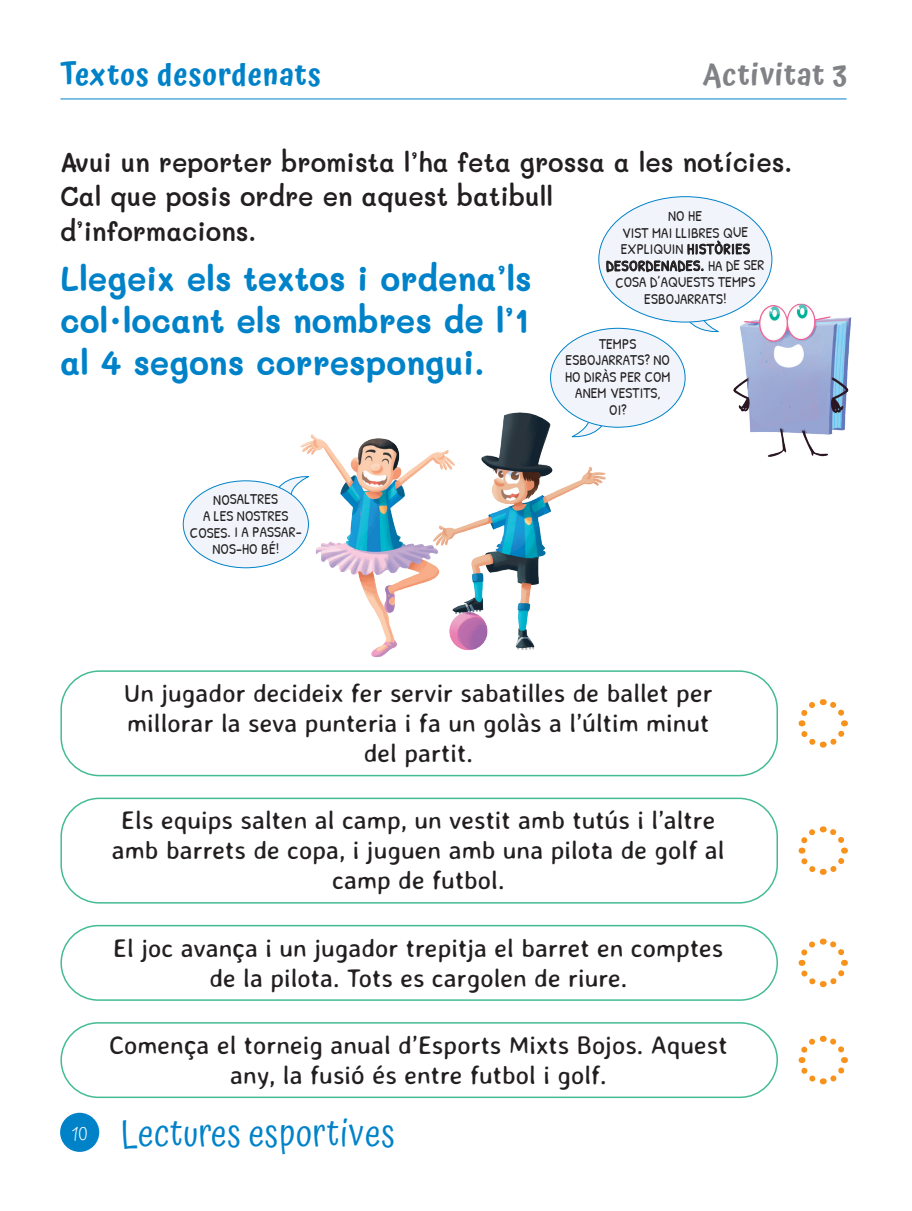
<style>
.page{position:relative;width:912px;height:1211px;background:#fff}
.page>*{position:absolute;margin:0;border:0;box-sizing:border-box;transform-origin:0 0}
.t1{font:37.5px "Atma";letter-spacing:.02em;color:#0082c9;scale:.95 1}
.t2{font:700 34.5px/42px "Mali";color:#0082c9;text-align:justify;scale:.95 1}
.t3{font:600 30px "Atma";letter-spacing:.04em;color:#0082c9;scale:.95 1}
.t4{font:600 30px "Atma";letter-spacing:.04em;color:#808285;scale:.95 1}
.t5{font:600 27px/34.5px "Mali";color:#231f20;scale:.95 1}
.t6{font:25.5px/30px "Averia Sans Libre";color:#231f20;text-align:center}
.t7{font:15px/16.5px "Patrick Hand";letter-spacing:.005em;color:#231f20;text-align:center}
</style>
<div class="page">
<img style="left:728px;top:283px;width:124px;height:174px">
<svg style="left:688px;top:318px;width:30px;height:15px"></svg>
<div style="left:599px;top:197px;width:173px;height:125px;background:#f1f5fb;border-radius:50%"></div>
<div style="left:550px;top:328px;width:135px;height:99px;background:#f1f5fb;border-radius:50%"></div>
<svg style="left:278px;top:477px;width:20px;height:21px"></svg>
<div style="left:183px;top:481px;width:125px;height:87px;background:#f1f5fb;border-radius:50%"></div>
<div style="left:60px;top:670px;width:718px;height:106px;border:2px solid #43bc92;border-radius:38px"></div>
<svg style="left:798px;top:699px;width:50px;height:49px"></svg>
<div style="left:60px;top:924px;width:718px;height:76px;border:2px solid #43bc92;border-radius:37px"></div>
<svg style="left:798px;top:938px;width:50px;height:50px"></svg>
<div style="left:60px;top:1022px;width:718px;height:76px;border:2px solid #43bc92;border-radius:37px"></div>
<svg style="left:798px;top:1035px;width:50px;height:50px"></svg>
<div style="left:60px;top:797px;width:718px;height:106px;border:2px solid #43bc92;border-radius:38px"></div>
<svg style="left:798px;top:826px;width:50px;height:49px"></svg>
<img style="left:298px;top:408px;width:310px;height:250px">
<div style="left:60px;top:1112px;width:39px;height:39px;background:#0082c9;border-radius:50%"></div>
<hr style="left:61px;top:99px;width:785px;height:1px;background:#0082c9">
<p class="t3" style="left:60px;top:53px;width:276px">Textos desordenats</p>
<p class="t4" style="left:703px;top:53px;width:153px">Activitat 3</p>
<p class="t5" style="left:60px;top:145px;width:772px">Avui un reporter bromista l’ha feta grossa a les notícies.<br>Cal que posis ordre en aquest batibull<br>d’informacions.</p>
<h2 class="t2" style="left:60px;top:258px;width:498px">Llegeix els textos i ordena’ls col·locant els nombres de l’1 al 4 segons correspongui.</h2>
<p class="t7" style="left:606px;top:207px;width:160px">NO HE<br>VIST MAI LLIBRES QUE<br>EXPLIQUIN HISTÒRIES<br>DESORDENADES. HA DE SER<br>COSA D’AQUESTS TEMPS<br>ESBOJARRATS!</p>
<p class="t7" style="left:565px;top:335px;width:107px">TEMPS<br>ESBOJARRATS? NO<br>HO DIRÀS PER COM<br>ANEM VESTITS,<br>OI?</p>
<p class="t7" style="left:190px;top:490px;width:113px">NOSALTRES<br>A LES NOSTRES<br>COSES. I A PASSAR-<br>NOS-HO BÉ!</p>
<p class="t6" style="left:124px;top:677px;width:590px">Un jugador decideix fer servir sabatilles de ballet per millorar la seva punteria i fa un golàs a l’últim minut del partit.</p>
<p class="t6" style="left:112px;top:805px;width:614px">Els equips salten al camp, un vestit amb tutús i l’altre amb barrets de copa, i juguen amb una pilota de golf al camp de futbol.</p>
<p class="t6" style="left:113px;top:932px;width:611px">El joc avança i un jugador trepitja el barret en comptes de la pilota. Tots es cargolen de riure.</p>
<p class="t6" style="left:109px;top:1029px;width:620px">Comença el torneig anual d’Esports Mixts Bojos. Aquest any, la fusió és entre futbol i golf.</p>
<h1 class="t1" style="left:72px;top:1109px;width:341px"><sup>10</sup> Lectures esportives</h1>
</div>
